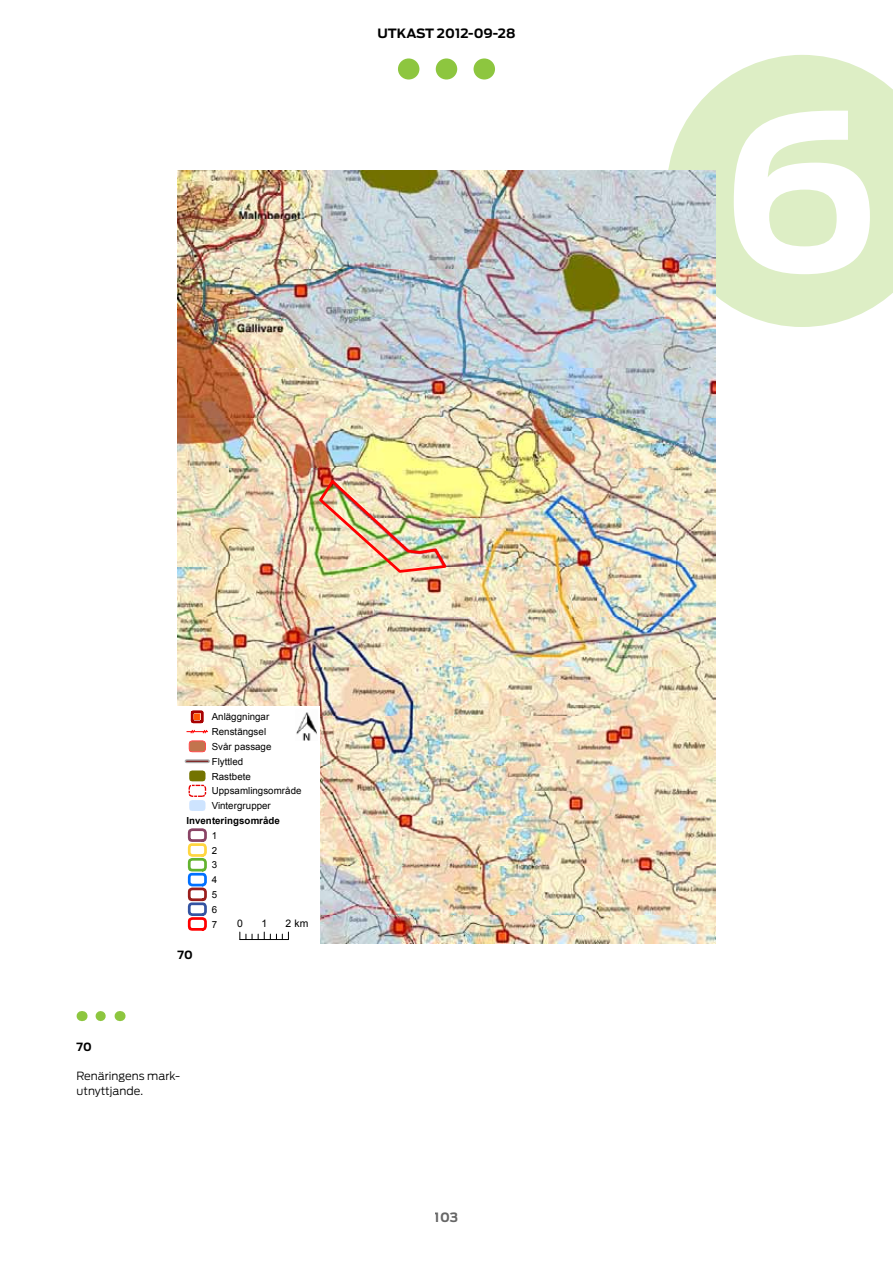
<style>
.page{position:relative;width:893px;height:1263px;background:#fff}
.page>*{position:absolute;margin:0;border:0;box-sizing:border-box;transform-origin:0 0}
.t1{font:700 217.5px "Antenna";color:#fff}
.t2{font:700 12.75px "Antenna";color:#000}
.t3{font:300 11.25px/15px "Antenna";color:#000}
.t4{font:700 11.25px "Antenna";color:#000}
.t5{font:10.35px "Arial";color:#000}
.t6{font:9.75px/14.9px "Arial";color:#000}
.t7{font:700 9.75px "Arial";color:#000}
.s1{font-family:"ESRI Default Marker";font-size:9.45px;color:#f50}
</style>
<div class="page">
<svg style="left:668px;top:55px;width:225px;height:272px;background:#e1efcc"></svg>
<div style="left:474px;top:58px;width:21px;height:22px;background:#8dc63f;border-radius:50%"></div>
<div style="left:436px;top:58px;width:21px;height:22px;background:#8dc63f;border-radius:50%"></div>
<div style="left:398px;top:58px;width:21px;height:22px;background:#8dc63f;border-radius:50%"></div>
<svg style="left:101px;top:1011px;width:5px;height:10px"></svg>
<img style="left:178px;top:170px;width:537px;height:774px">
<img style="left:317px;top:478px;width:132px;height:96px">
<div style="left:177px;top:706px;width:143px;height:238px;background:#fff"></div>
<svg style="left:187px;top:710px;width:21px;height:24px"></svg>
<svg style="left:189px;top:740px;width:17px;height:13px"></svg>
<svg style="left:187px;top:759px;width:21px;height:4px"></svg>
<svg style="left:187px;top:761px;width:21px;height:1px"></svg>
<svg style="left:188px;top:770px;width:19px;height:41px"></svg>
<svg style="left:187px;top:828px;width:20px;height:103px"></svg>
<svg style="left:239px;top:932px;width:7px;height:7px"></svg>
<svg style="left:252px;top:932px;width:37px;height:7px"></svg>
<hr style="left:240px;top:939px;width:48px;height:1px;background:#000">
<img style="left:296px;top:712px;width:21px;height:28px">
<h2 class="t2" style="left:377px;top:26px;width:140px">UTKAST 2012-09-28</h2>
<p class="t6" style="left:212px;top:709px;width:91px;text-indent:-18px"><span class="s1">"</span> Anläggningar<br>Renstängsel<br>Svår passage<br>Flyttled<br>Rastbete<br>Uppsamlingsområde<br>Vintergrupper</p>
<p class="t7" style="left:186px;top:814px;width:95px">Inventeringsområde</p>
<p class="t6" style="left:212px;top:828px;width:7px;text-align:justify">1<br>2<br>3<br>4<br>5<br>6<br>7</p>
<p class="t5" style="left:237px;top:916px;width:7px">0</p>
<p class="t5" style="left:261px;top:916px;width:7px">1</p>
<p class="t5" style="left:286px;top:916px;width:24px">2 km</p>
<p class="t4" style="left:177px;top:949px;width:17px">70</p>
<p class="t4" style="left:77px;top:1040px;width:17px">70</p>
<p class="t3" style="left:77px;top:1068px;width:104px">Renäringens mark&shy;utnyttjande.</p>
<h2 class="t2" style="left:435px;top:1210px;width:25px">103</h2>
<h1 class="t1" style="left:721px;top:63px;width:160px">6</h1>
</div>
